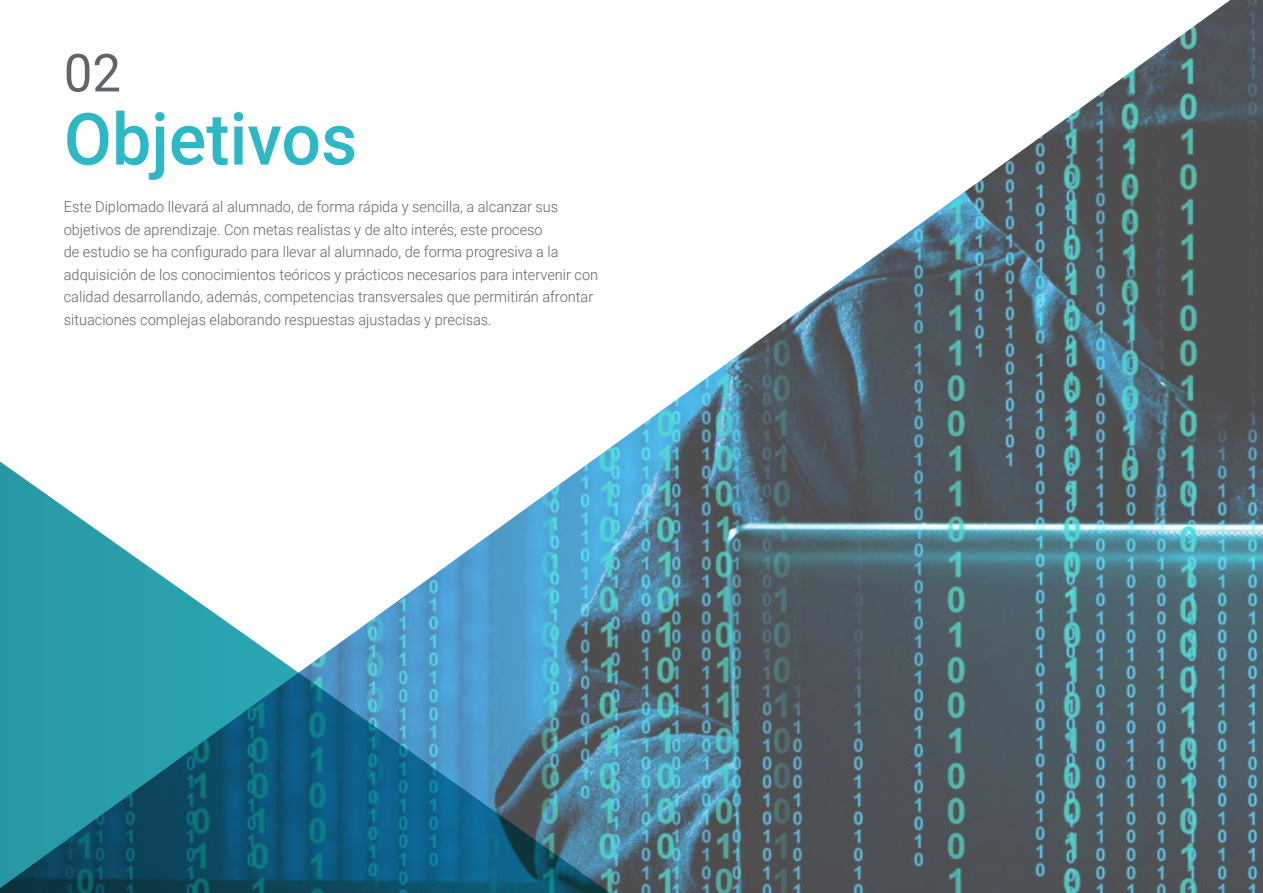
<style>
.page{position:relative;width:1263px;height:893px;background:#fff}
.page>*{position:absolute;margin:0;border:0;box-sizing:border-box;transform-origin:0 0}
.t1{font:500 72px "Roboto";color:#2db8c5}
.t2{font:52.5px "Roboto";color:#61646a}
.t3{font:300 15px/22.5px "Roboto";color:#61646a}
</style>
<div class="page">
<img style="left:612px;top:0;width:651px;height:893px">
<svg style="left:0;top:446px;width:640px;height:447px"></svg>
<h2 class="t2" style="left:64px;top:36px;width:59px">02</h2>
<h1 class="t1" style="left:64px;top:89px;width:295px">Objetivos</h1>
<p class="t3" style="left:64px;top:195px;width:536px">Este Diplomado llevará al alumnado, de forma rápida y sencilla, a alcanzar sus objetivos de aprendizaje. Con metas realistas y de alto interés, este proceso<br>de estudio se ha configurado para llevar al alumnado, de forma progresiva a la adquisición de los conocimientos teóricos y prácticos necesarios para intervenir con calidad desarrollando, además, competencias transversales que permitirán afrontar situaciones complejas elaborando respuestas ajustadas y precisas.</p>
</div>
